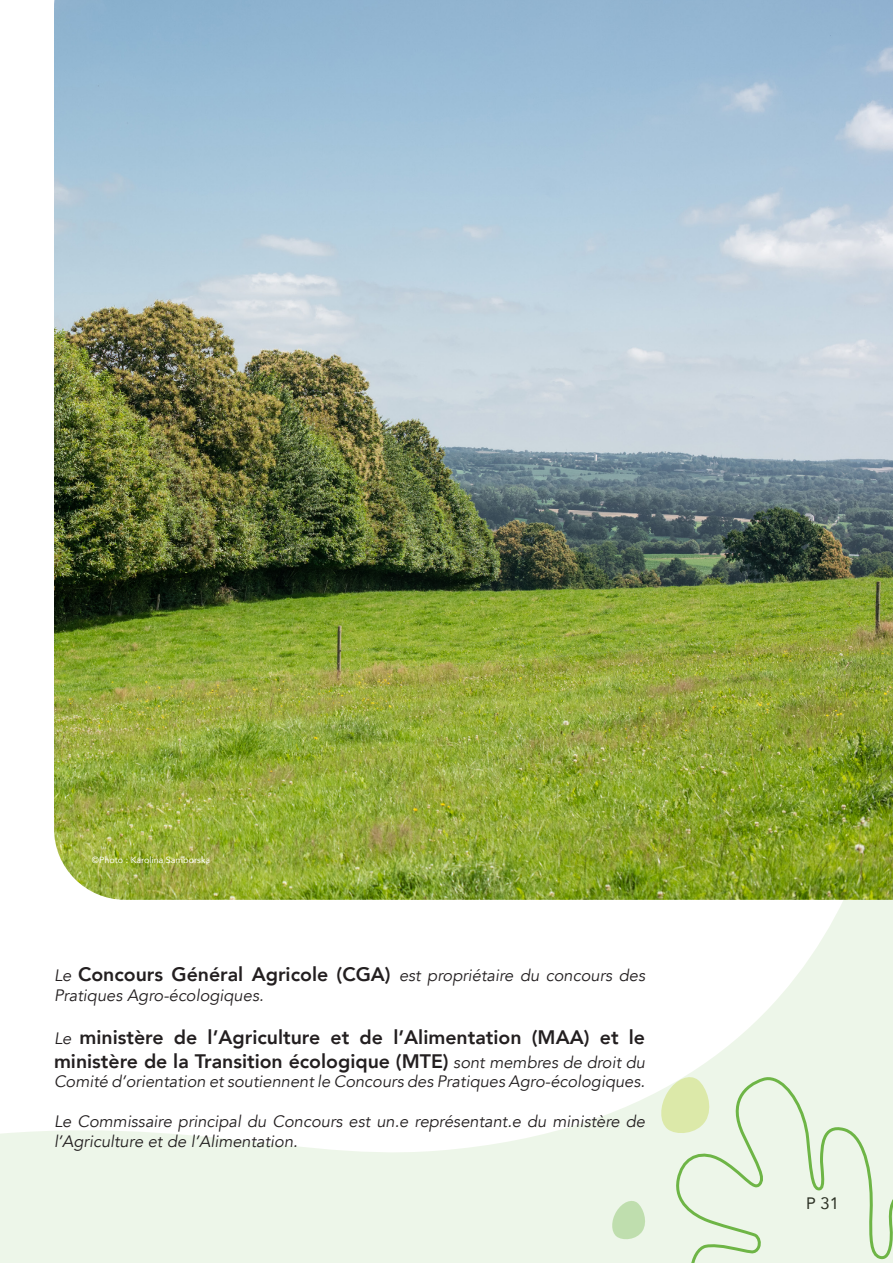
<style>
.page{position:relative;width:893px;height:1263px;background:#fff}
.page>*{position:absolute;margin:0;border:0;box-sizing:border-box;transform-origin:0 0}
.t1{font:800 19.5px/23.4px "Avenir";color:#231f20}
.t2{font:italic 16.5px/19.8px "Avenir";color:#231f20}
.t3{font:16.5px "Avenir";color:#231f20}
.t4{font:9px "Avenir";color:#fff}
.s1{font-weight:800;font-style:normal;font-size:19.5px}
.s2{font-weight:400;font-style:italic;font-size:16.5px}
</style>
<div class="page">
<svg style="left:0;top:900px;width:893px;height:363px"></svg>
<svg style="left:611px;top:1198px;width:37px;height:43px;background:#d0e7c4"></svg>
<img style="left:54px;top:0;width:839px;height:900px">
<svg style="left:659px;top:1073px;width:234px;height:190px;background:#e5f1dc"></svg>
<p class="t4" style="left:92px;top:852px;width:120px">©Photo : Karolina Samborska</p>
<p class="t2" style="left:54px;top:966px;width:593px">Le <span class="s1">Concours Général Agricole (CGA)</span> est propriétaire du concours des<br>Pratiques Agro-écologiques.</p>
<p class="t1" style="left:54px;top:1026px;width:593px"><span class="s2">Le</span> ministère de l’Agriculture et de l’Alimentation (MAA) et le ministère de la Transition écologique (MTE) <span class="s2">sont membres de droit du</span></p>
<p class="t2" style="left:54px;top:1072px;width:593px">Comité d’orientation et soutiennent le Concours des Pratiques Agro-écologiques.</p>
<p class="t2" style="left:54px;top:1112px;width:592px">Le Commissaire principal du Concours est un.e représentant.e du ministère de l’Agriculture et de l’Alimentation.</p>
<p class="t3" style="left:806px;top:1190px;width:34px">P 31</p>
</div>
